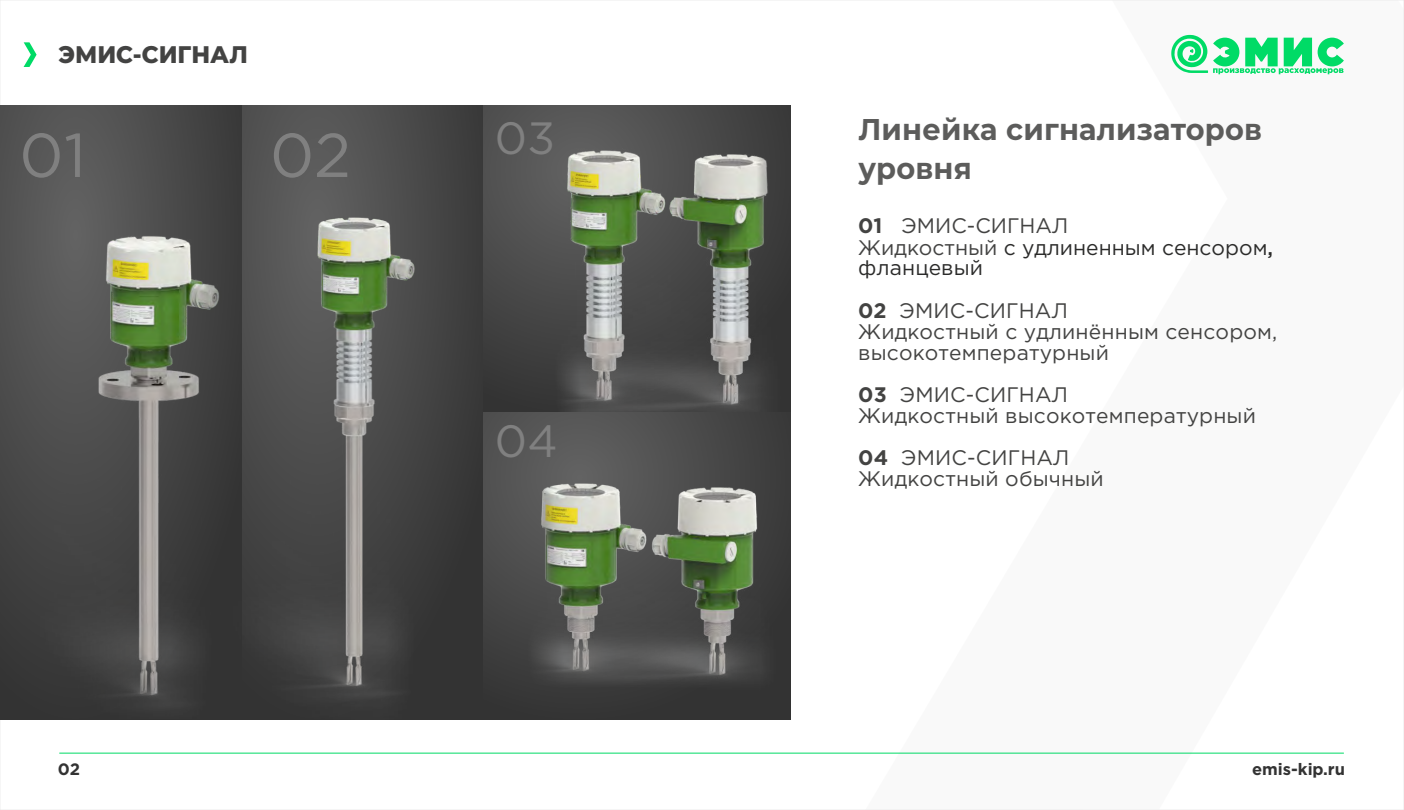
<style>
.page{position:relative;width:1404px;height:810px;background:#fff}
.page>*{position:absolute;margin:0;border:0;box-sizing:border-box;transform-origin:0 0}
.t1{font:61.8px "Gotham Pro";color:#808080}
.t2{font:45.15px "Gotham Pro";color:#808080}
.t3{font:700 30px/39px "RD.Montserrat";letter-spacing:.005em;color:#5c5c5b}
.t4{font:800 24px "RD.Montserrat";color:#434342}
.t5{font:21px/21px "Gotham Pro";letter-spacing:.005em;color:#434342}
.t6{font:21px/21px "Gotham Pro";color:#2b2b2a}
.t7{font:700 16.5px "Gotham Pro";color:#333}
.s1{font-weight:700;color:#434342}
.s2{color:#434342}
.s3{font-weight:500}
.s4{font-weight:700}
</style>
<div class="page">
<svg style="left:242px;top:106px;width:242px;height:613px;background:#434343"></svg>
<svg style="left:0;top:106px;width:242px;height:613px;background:#4b4b4b"></svg>
<svg style="left:1171px;top:35px;width:172px;height:39px"></svg>
<hr style="left:59px;top:753px;width:1284px;height:1px;background:#00db66">
<svg style="left:24px;top:42px;width:13px;height:25px"></svg>
<img style="left:40px;top:214px;width:182px;height:505px">
<img style="left:225px;top:207px;width:192px;height:512px">
<svg style="left:484px;top:106px;width:306px;height:306px;background:#494949"></svg>
<img style="left:533px;top:118px;width:257px;height:294px">
<svg style="left:484px;top:412px;width:306px;height:307px;background:#454545"></svg>
<img style="left:516px;top:453px;width:271px;height:243px">
<p class="t4" style="left:59px;top:40px;width:191px">ЭМИС-СИГНАЛ</p>
<h1 class="t1" style="left:19px;top:132px;width:68px">01</h1>
<h1 class="t1" style="left:270px;top:132px;width:83px">02</h1>
<h2 class="t2" style="left:494px;top:121px;width:62px">03</h2>
<h2 class="t2" style="left:494px;top:424px;width:64px">04</h2>
<h3 class="t3" style="left:858px;top:110px;width:405px">Линейка сигнализаторов уровня</h3>
<p class="t6" style="left:858px;top:217px;width:416px"><span class="s1">01</span> <span class="s2">ЭМИС-СИГНАЛ<br>Жидкостный</span> с удлиненным сенсором<span class="s3">, </span>фланцевый</p>
<p class="t5" style="left:858px;top:301px;width:420px"><span class="s4">02</span> ЭМИС-СИГНАЛ<br>Жидкостный с удлинённым сенсором, высокотемпературный</p>
<p class="t5" style="left:858px;top:386px;width:399px"><span class="s4">03</span> ЭМИС-СИГНАЛ<br>Жидкостный высокотемпературный</p>
<p class="t5" style="left:858px;top:449px;width:247px"><span class="s4">04</span> ЭМИС-СИГНАЛ<br>Жидкостный обычный</p>
<p class="t7" style="left:58px;top:760px;width:24px">02</p>
<p class="t7" style="left:1251px;top:763px;width:94px">emis-kip.ru</p>
</div>
